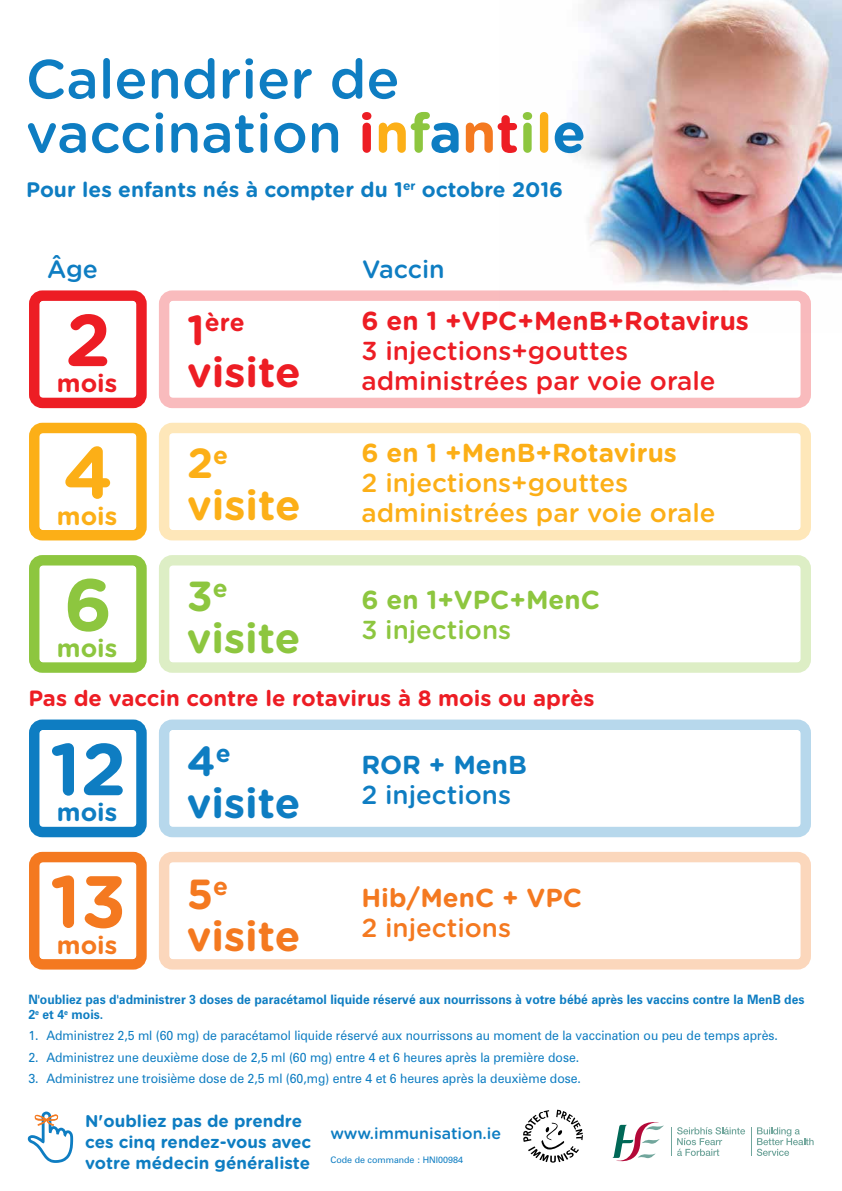
<style>
.page{position:relative;width:842px;height:1191px;background:#fff}
.page>*{position:absolute;margin:0;border:0;box-sizing:border-box;transform-origin:0 0}
.t1{font:700 73.3px "Gotham Rounded";color:#0e7dc2}
.t2{font:700 73.3px "Gotham Rounded";color:#f47920}
.t3{font:700 73.3px "Gotham Rounded";color:#ed1d24}
.t4{font:700 73.3px "Gotham Rounded";color:#fcaf17}
.t5{font:700 73.3px "Gotham Rounded";color:#8dc63f}
.t6{font:500 55px/54px "Gotham Rounded";color:#0e7dc2}
.t7{font:700 42px/42px "Gotham Rounded";color:#fcaf17}
.t8{font:700 42px/42px "Gotham Rounded";color:#8dc63f}
.t9{font:700 42px/42px "Gotham Rounded";color:#0e7dc2}
.t10{font:700 42px/42px "Gotham Rounded";color:#f47920}
.t11{font:700 42px "Gotham Rounded";color:#ed1d24}
.t12{font:500 26px/30px "Gotham Rounded";color:#ed1d24}
.t13{font:500 26px/30px "Gotham Rounded";color:#fcaf17}
.t14{font:700 26px "Gotham Rounded";color:#ed1d24}
.t15{font:700 26px "Gotham Rounded";color:#fcaf17}
.t16{font:700 26px "Gotham Rounded";color:#8dc63f}
.t17{font:700 26px "Gotham Rounded";color:#f47920}
.t18{font:500 26px "Gotham Rounded";color:#8dc63f}
.t19{font:500 26px "Gotham Rounded";color:#0e7dc2}
.t20{font:500 26px "Gotham Rounded";color:#f47920}
.t21{font:700 26px "Gotham Rounded";color:#0e7dc2}
.t22{font:500 25px "Gotham Rounded";color:#0e7dc2}
.t23{font:700 25px "Gotham Rounded";color:#ed1d24}
.t24{font:700 25px "Gotham Rounded";color:#fcaf17}
.t25{font:700 25px "Gotham Rounded";color:#8dc63f}
.t26{font:700 25px "Gotham Rounded";color:#0e7dc2}
.t27{font:700 25px "Gotham Rounded";color:#f47920}
.t28{font:700 24.5px "Gotham Rounded";color:#ed1d24}
.t29{font:500 22.7px "Gotham Rounded";color:#ed1d24}
.t30{font:500 22.7px "Gotham Rounded";color:#fcaf17}
.t31{font:500 22.7px "Gotham Rounded";color:#8dc63f}
.t32{font:500 22.7px "Gotham Rounded";color:#0e7dc2}
.t33{font:500 22.7px "Gotham Rounded";color:#f47920}
.t34{font:700 22.1px "Gotham Rounded";color:#ed1d24}
.t35{font:700 21px "Gotham Rounded";color:#0e7dc2}
.t36{font:700 17px/21px "Gotham Rounded";color:#0e7dc2}
.t37{font:500 16px "Gotham Rounded";color:#0e7dc2}
.t38{font:13px "Zurich BT";color:#0e7dc2;scale:.95 1}
.t39{font:700 13px/15.6px "Zurich BT";color:#0e7dc2;scale:.95 1}
.s1{font-weight:700;color:#ed1d24}
.s2{font-weight:700;color:#fcaf17}
.s3{font-weight:700;color:#8dc63f}
.s4{font-weight:700}
.s5{font-weight:700;color:#f47920}
.s6{font-size:42px}
</style>
<div class="page">
<img style="left:575px;top:0;width:267px;height:302px">
<div style="left:29px;top:290px;width:118px;height:118px;border:10px solid #ed1d24;border-radius:8px"></div>
<div style="left:29px;top:423px;width:118px;height:117px;border:10px solid #fcaf17;border-radius:8px"></div>
<div style="left:29px;top:555px;width:118px;height:118px;border:10px solid #8dc63f;border-radius:8px"></div>
<div style="left:29px;top:719px;width:118px;height:118px;border:10px solid #0e7dc2;border-radius:8px"></div>
<div style="left:29px;top:852px;width:118px;height:117px;border:10px solid #f47920;border-radius:8px"></div>
<div style="left:159px;top:290px;width:652px;height:118px;border:10px solid #ed1d24;border-radius:8px"></div>
<div style="left:159px;top:423px;width:652px;height:117px;border:10px solid #fcaf17;border-radius:8px"></div>
<div style="left:159px;top:555px;width:652px;height:118px;border:10px solid #8dc63f;border-radius:8px"></div>
<div style="left:159px;top:719px;width:652px;height:118px;border:10px solid #0e7dc2;border-radius:8px"></div>
<div style="left:159px;top:852px;width:652px;height:117px;border:10px solid #f47920;border-radius:8px"></div>
<svg style="left:28px;top:1111px;width:45px;height:51px"></svg>
<svg style="left:523px;top:1109px;width:60px;height:53px"></svg>
<svg style="left:751px;top:1127px;width:63px;height:29px"></svg>
<svg style="left:671px;top:1127px;width:74px;height:29px"></svg>
<svg style="left:612px;top:1122px;width:52px;height:39px"></svg>
<h2 class="t6" style="left:26px;top:50px;width:562px">Calendrier de vaccination <span class="s1">i</span><span class="s2">n</span><span class="s3">f</span><span class="s4">a</span><span class="s5">n</span><span class="s1">t</span><span class="s3">i</span><span class="s2">l</span><span class="s4">e</span></h2>
<h3 class="t35" style="left:26px;top:175px;width:538px">Pour les enfants nés à compter du 1<sup>er</sup> octobre 2016</h3>
<h3 class="t22" style="left:47px;top:252px;width:52px">Âge</h3>
<h3 class="t22" style="left:362px;top:252px;width:84px">Vaccin</h3>
<h3 class="t28" style="left:187px;top:304px;width:59px"><span class="s6">1</span>ère</h3>
<h3 class="t23" style="left:57px;top:365px;width:62px">mois</h3>
<h3 class="t14" style="left:362px;top:301px;width:389px">6 en 1 +VPC+MenB+Rotavirus</h3>
<h3 class="t12" style="left:362px;top:334px;width:355px">3 injections+gouttes administrées par voie orale</h3>
<h1 class="t3" style="left:65px;top:286px;width:47px">2</h1>
<h3 class="t11" style="left:187px;top:341px;width:115px">visite</h3>
<h3 class="t29" style="left:45px;top:366px;width:87px">months</h3>
<h1 class="t4" style="left:63px;top:419px;width:52px">4</h1>
<h3 class="t30" style="left:45px;top:499px;width:87px">months</h3>
<h3 class="t24" style="left:57px;top:498px;width:62px">mois</h3>
<h1 class="t5" style="left:64px;top:551px;width:50px">6</h1>
<h3 class="t25" style="left:57px;top:629px;width:62px">mois</h3>
<h3 class="t31" style="left:45px;top:631px;width:87px">months</h3>
<h3 class="t7" style="left:187px;top:441px;width:115px">2<sup>e </sup>visite</h3>
<h3 class="t8" style="left:187px;top:573px;width:115px">3<sup>e </sup>visite</h3>
<h3 class="t15" style="left:362px;top:433px;width:317px">6 en 1 +MenB+Rotavirus</h3>
<h3 class="t13" style="left:362px;top:466px;width:355px">2 injections+gouttes administrées par voie orale</h3>
<h3 class="t16" style="left:361px;top:580px;width:240px">6 en 1+VPC+MenC</h3>
<h3 class="t18" style="left:361px;top:611px;width:151px">3 injections</h3>
<h3 class="t34" style="left:28px;top:682px;width:568px">Pas de vaccin contre le rotavirus à 8 mois ou après</h3>
<h1 class="t1" style="left:50px;top:715px;width:78px">12</h1>
<h3 class="t26" style="left:57px;top:794px;width:62px">mois</h3>
<h3 class="t32" style="left:45px;top:795px;width:87px">months</h3>
<h1 class="t2" style="left:50px;top:848px;width:78px">13</h1>
<h3 class="t27" style="left:57px;top:926px;width:62px">mois</h3>
<h3 class="t33" style="left:45px;top:928px;width:87px">months</h3>
<h3 class="t9" style="left:187px;top:738px;width:115px">4<sup>e </sup>visite</h3>
<h3 class="t10" style="left:187px;top:871px;width:115px">5<sup>e </sup>visite</h3>
<h3 class="t21" style="left:361px;top:745px;width:167px">ROR + MenB</h3>
<h3 class="t19" style="left:361px;top:776px;width:151px">2 injections</h3>
<h3 class="t17" style="left:361px;top:879px;width:222px">Hib/MenC + VPC</h3>
<h3 class="t20" style="left:361px;top:909px;width:151px">2 injections</h3>
<p class="t39" style="left:28px;top:991px;width:819px">N'oubliez pas d'administrer 3 doses de paracétamol liquide réservé aux nourrissons à votre bébé après les vaccins contre la MenB des<br>2<sup>e</sup> et 4<sup>e</sup> mois.</p>
<p class="t38" style="left:28px;top:1027px;width:791px">1. Administrez 2,5 ml (60 mg) de paracétamol liquide réservé aux nourrissons au moment de la vaccination ou peu de temps après.</p>
<p class="t38" style="left:28px;top:1049px;width:581px">2. Administrez une deuxième dose de 2,5 ml (60 mg) entre 4 et 6 heures après la première dose.</p>
<p class="t38" style="left:28px;top:1070px;width:583px">3. Administrez une troisième dose de 2,5 ml (60,mg) entre 4 et 6 heures après la deuxième dose.</p>
<h3 class="t36" style="left:85px;top:1109px;width:379px">N'oubliez pas de prendre<br>ces cinq rendez-vous avec<br>votre médecin généraliste <sup>Code</sup> <sup>de</sup> <sup>commande</sup> <sup>:</sup> <sup>HNI00984</sup></h3>
<p class="t37" style="left:330px;top:1121px;width:172px">www.immunisation.ie</p>
</div>
